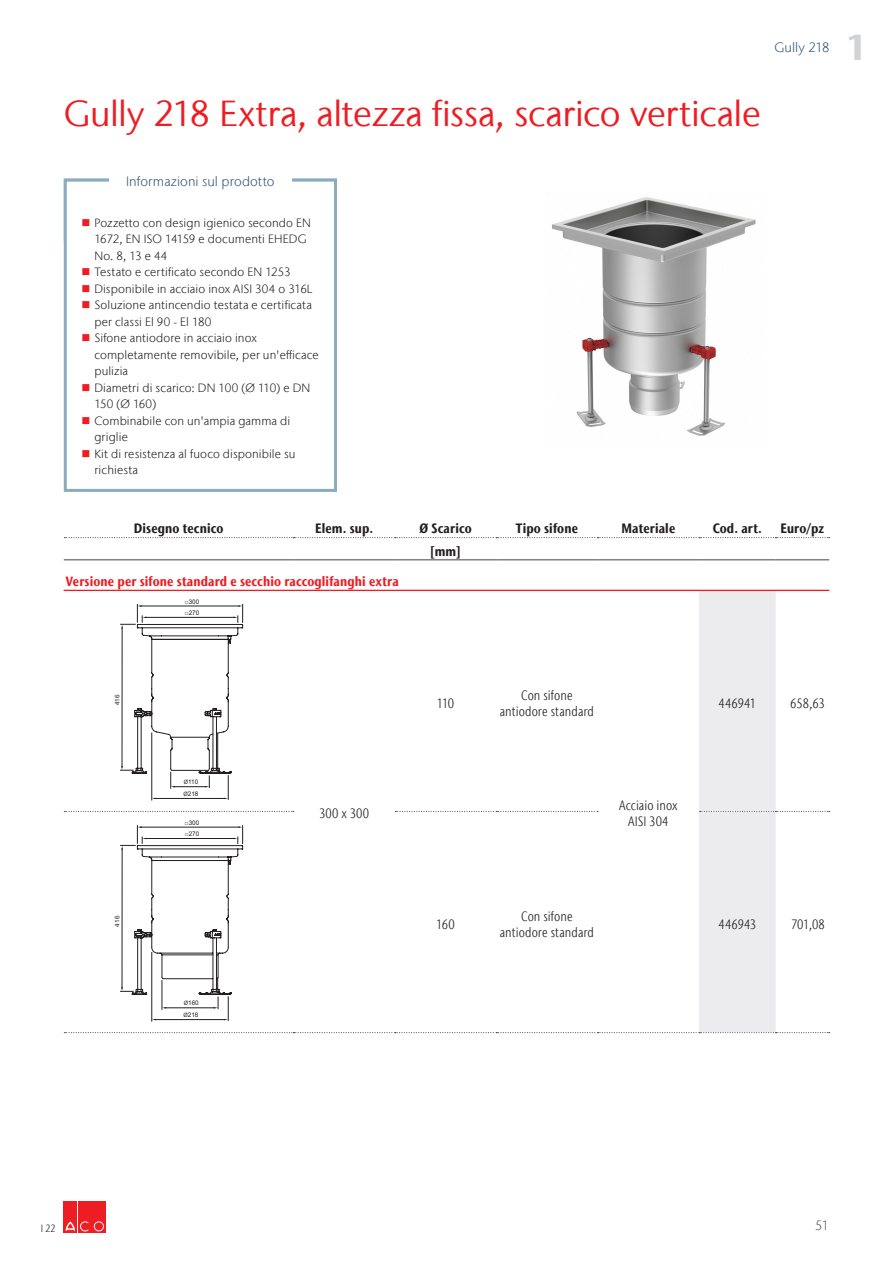
<style>
.page{position:relative;width:893px;height:1263px;background:#fff}
.page>*{position:absolute;margin:0;border:0;box-sizing:border-box;transform-origin:0 0}
.title1_across_it{font:36px "Stone Sans IIITC Com";letter-spacing:-.01em;color:#ee1d23}
.t1{font:700 36px "Stone Sans IIITC Com";color:#d1d2d4}
.testoTabella_C_it{font:300 condensed 13.5px "Stone Sans IIITC Com";letter-spacing:.005em;color:#231f20}
.testataTabella_C_it{font:700 condensed 13.5px "Stone Sans IIITC Com";letter-spacing:.01em;color:#231f20}
.raggruppamento_it{font:700 condensed 13.5px "Stone Sans IIITC Com";letter-spacing:.01em;color:#ee1d23}
.t2{font:300 13.5px "Stone Sans IIITC Com";letter-spacing:.005em;color:#335875}
.codice_it{font:300 condensed 13.5px "Stone Sans IIITC Com";color:#231f20}
.testoTabella_R_it{font:300 condensed 13.5px "Stone Sans IIITC Com";letter-spacing:-.01em;color:#231f20}
.t3{font:300 13.5px "Stone Sans IIITC Com";color:#57585a}
.t4{font:300 12px/16.5px "Stone Sans IIITC Com";letter-spacing:.01em;color:#231f20}
.t5{font:300 condensed 10.5px "Stone Sans IIITC Com";color:#231f20}
.t6{font:6.3px/11.7px "Arial";color:#231f20}
.s1{font-family:"Myriad Pro"}
</style>
<div class="page">
<div style="left:64px;top:1201px;width:13px;height:32px;background:#ee1d23"></div>
<div style="left:78px;top:1201px;width:13px;height:32px;background:#ee1d23"></div>
<svg style="left:65px;top:1221px;width:24px;height:11px"></svg>
<div style="left:92px;top:1201px;width:13px;height:32px;background:#ee1d23"></div>
<svg style="left:93px;top:1221px;width:11px;height:11px"></svg>
<div style="left:93px;top:1221px;width:12px;height:11px;border:1px solid #ee1d23;border-radius:50%"></div>
<div style="left:95px;top:1223px;width:7px;height:7px;background:#ee1d23;border-radius:50%"></div>
<div style="left:95px;top:1223px;width:7px;height:7px;border:1px solid #ee1d23;border-radius:50%"></div>
<svg style="left:64px;top:537px;width:766px;height:1px"></svg>
<hr style="left:64px;top:559px;width:229px;height:1px;background:#57585a">
<hr style="left:293px;top:559px;width:102px;height:1px;background:#57585a">
<hr style="left:395px;top:559px;width:101px;height:1px;background:#57585a">
<hr style="left:496px;top:559px;width:102px;height:1px;background:#57585a">
<hr style="left:598px;top:559px;width:101px;height:1px;background:#57585a">
<hr style="left:699px;top:559px;width:77px;height:1px;background:#57585a">
<hr style="left:776px;top:559px;width:53px;height:1px;background:#57585a">
<svg style="left:64px;top:590px;width:766px;height:443px"></svg>
<img style="left:552px;top:197px;width:204px;height:239px">
<div style="left:64px;top:179px;width:273px;height:313px;border:3px solid #8aacbc"></div>
<div style="left:109px;top:172px;width:183px;height:22px;background:#fff"></div>
<p class="t2" style="left:774px;top:39px;width:57px">Gully 218</p>
<p class="title1_across_it" style="left:64px;top:91px;width:699px">Gully 218 Extra, altezza fissa, scarico verticale</p>
<p class="t2" style="left:126px;top:173px;width:150px">Informazioni sul prodotto</p>
<p class="t4" style="left:94px;top:214px;width:218px">Pozzetto con design igienico secondo EN<br>1672, EN ISO 14159 e documenti EHEDG<br>No. 8, 13 e 44</p>
<p class="t4" style="left:94px;top:263px;width:198px">Testato e certificato secondo EN 1253</p>
<p class="t4" style="left:94px;top:280px;width:220px">Disponibile in acciaio inox AISI 304 o 316L</p>
<p class="t4" style="left:94px;top:296px;width:219px">Soluzione antincendio testata e certificata per classi El 90 - El 180</p>
<p class="t4" style="left:94px;top:329px;width:226px">Sifone antiodore in acciaio inox completamente removibile, per un'efficace pulizia</p>
<p class="t4" style="left:94px;top:379px;width:217px">Diametri di scarico: DN 100 (Ø 110) e DN<br>150 (Ø 160)</p>
<p class="t4" style="left:94px;top:412px;width:197px">Combinabile con un'ampia gamma di griglie</p>
<p class="t4" style="left:94px;top:445px;width:203px">Kit di resistenza al fuoco disponibile su richiesta</p>
<p class="testataTabella_C_it" style="left:134px;top:520px;width:91px">Disegno tecnico</p>
<p class="testataTabella_C_it" style="left:315px;top:520px;width:60px">Elem. sup.</p>
<p class="testataTabella_C_it" style="left:419px;top:520px;width:54px">Ø Scarico</p>
<p class="testataTabella_C_it" style="left:516px;top:520px;width:64px">Tipo sifone</p>
<p class="testataTabella_C_it" style="left:621px;top:520px;width:55px">Materiale</p>
<p class="testataTabella_C_it" style="left:713px;top:520px;width:51px">Cod. art.</p>
<p class="testataTabella_C_it" style="left:780px;top:520px;width:45px">Euro/pz</p>
<p class="testataTabella_C_it" style="left:430px;top:542px;width:33px">[mm]</p>
<p class="raggruppamento_it" style="left:66px;top:573px;width:334px">Versione per sifone standard e secchio raccoglifanghi extra</p>
<p class="t6" style="left:185px;top:607px;width:16px">□270</p>
<p class="t6" style="left:185px;top:595px;width:16px">□300</p>
<h1 class="t1" style="left:845px;top:24px;width:24px">1</h1>
<p class="t6" style="left:112px;top:705px;width:12px;rotate:-90deg">416</p>
<p class="t6" style="left:183px;top:776px;width:16px"><span class="s1">Ø</span>110<br><span class="s1">Ø</span>218</p>
<p class="t6" style="left:185px;top:817px;width:16px">□300</p>
<p class="t6" style="left:185px;top:828px;width:16px">□270</p>
<p class="testoTabella_C_it" style="left:319px;top:805px;width:52px">300 x 300</p>
<p class="testoTabella_C_it" style="left:437px;top:695px;width:19px">110</p>
<p class="testoTabella_C_it" style="left:521px;top:687px;width:53px">Con sifone</p>
<p class="testoTabella_C_it" style="left:500px;top:703px;width:96px">antiodore standard</p>
<p class="testoTabella_C_it" style="left:619px;top:797px;width:60px">Acciaio inox</p>
<p class="testoTabella_C_it" style="left:628px;top:813px;width:42px">AISI 304</p>
<p class="codice_it" style="left:719px;top:695px;width:39px">446941</p>
<p class="testoTabella_R_it" style="left:790px;top:695px;width:36px">658,63</p>
<p class="t6" style="left:112px;top:926px;width:12px;rotate:-90deg">416</p>
<p class="testoTabella_C_it" style="left:436px;top:916px;width:20px">160</p>
<p class="t6" style="left:183px;top:997px;width:17px"><span class="s1">Ø</span>160<br><span class="s1">Ø</span>218</p>
<p class="testoTabella_C_it" style="left:521px;top:908px;width:53px">Con sifone</p>
<p class="testoTabella_C_it" style="left:500px;top:924px;width:96px">antiodore standard</p>
<p class="codice_it" style="left:718px;top:916px;width:39px">446943</p>
<p class="testoTabella_R_it" style="left:791px;top:916px;width:35px">701,08</p>
<p class="t5" style="left:41px;top:1221px;width:16px">I 22</p>
<p class="t3" style="left:815px;top:1217px;width:16px">51</p>
</div>
